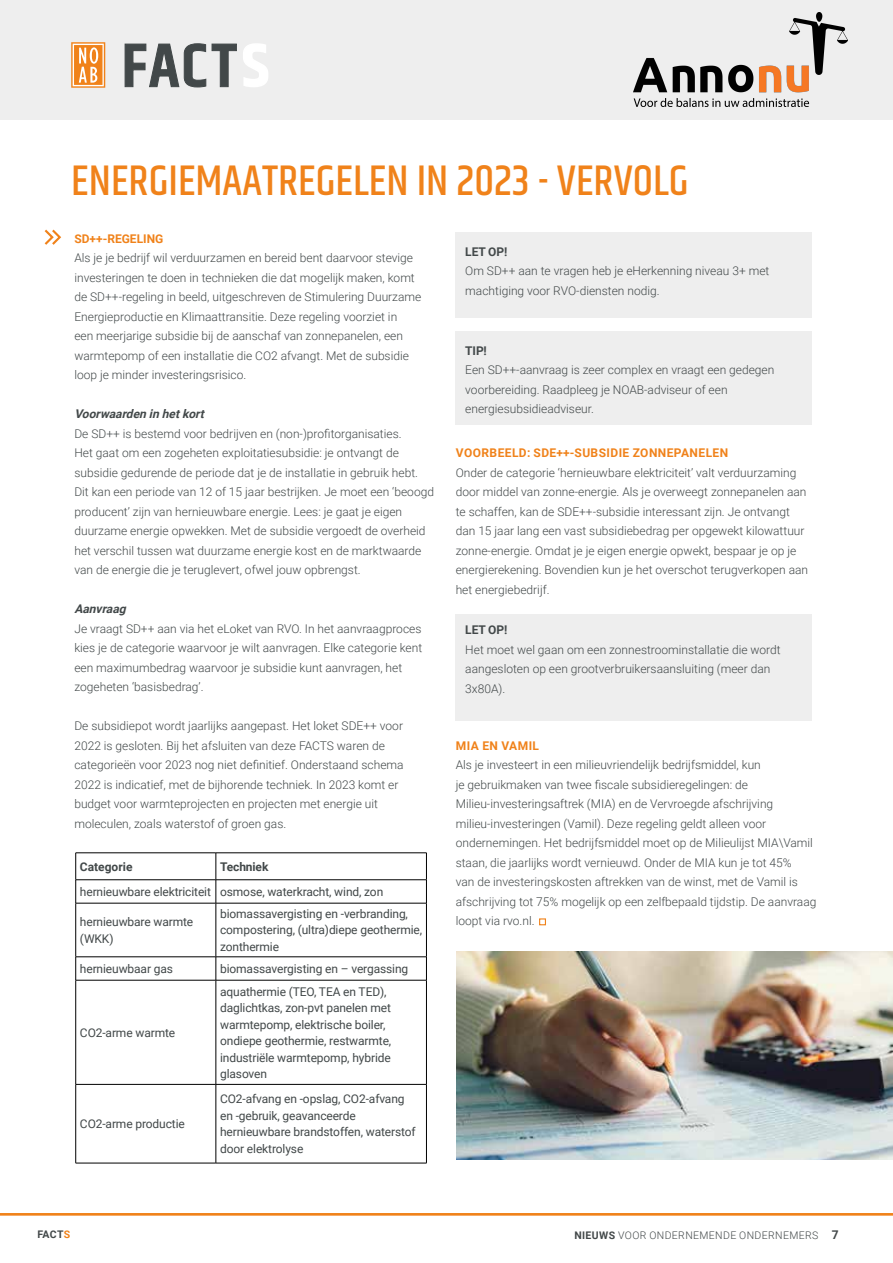
<style>
.page{position:relative;width:893px;height:1263px;background:#fff}
.page>*{position:absolute;margin:0;border:0;box-sizing:border-box;transform-origin:0 0}
.t1{font:500 43.5px "Khand";color:#f0821a}
.t2{font:300 12px/19.5px "Roboto";color:#424849}
.t3{font:12px/16.5px "Roboto";letter-spacing:-.01em;color:#424849}
.t4{font:700 12px "Roboto";letter-spacing:.035em;color:#f0821a}
.t5{font:700 12px "Roboto";letter-spacing:-.01em;color:#424849}
.t6{font:italic 700 12px "Roboto";color:#424849}
.t7{font:700 12px "Roboto";color:#f0821a}
.t8{font:300 10.5px "Roboto";letter-spacing:.035em;color:#424849}
.t9{font:700 10.5px "Roboto";letter-spacing:.025em;color:#424849}
.s1{color:#f0821a}
.s2{font-weight:700}
.s3{font-weight:700;font-size:12px}
</style>
<div class="page">
<div style="left:456px;top:233px;width:356px;height:85px;background:#eee"></div>
<div style="left:456px;top:332px;width:356px;height:93px;background:#eee"></div>
<div style="left:456px;top:614px;width:356px;height:106px;background:#eee"></div>
<div style="left:0;top:0;width:893px;height:120px;background:#eee"></div>
<hr style="left:0;top:1213px;width:893px;height:3px;background:#f0821a">
<hr style="left:76px;top:852px;width:140px;height:1px;background:#000">
<hr style="left:216px;top:852px;width:211px;height:1px;background:#000">
<hr style="left:76px;top:879px;width:140px;height:1px;background:#000">
<svg style="left:75px;top:853px;width:1px;height:50px"></svg>
<hr style="left:216px;top:879px;width:211px;height:1px;background:#000">
<svg style="left:216px;top:853px;width:1px;height:50px"></svg>
<svg style="left:426px;top:853px;width:1px;height:50px"></svg>
<hr style="left:76px;top:903px;width:140px;height:1px;background:#000">
<hr style="left:75px;top:903px;width:1px;height:54px;background:#000">
<hr style="left:216px;top:903px;width:211px;height:1px;background:#000">
<hr style="left:216px;top:903px;width:1px;height:54px;background:#000">
<hr style="left:426px;top:903px;width:1px;height:54px;background:#000">
<hr style="left:76px;top:956px;width:140px;height:1px;background:#000">
<svg style="left:75px;top:957px;width:1px;height:23px"></svg>
<hr style="left:216px;top:956px;width:211px;height:1px;background:#000">
<svg style="left:216px;top:957px;width:1px;height:23px"></svg>
<svg style="left:426px;top:957px;width:1px;height:23px"></svg>
<hr style="left:76px;top:980px;width:140px;height:1px;background:#000">
<hr style="left:75px;top:980px;width:1px;height:104px;background:#000">
<hr style="left:216px;top:980px;width:211px;height:1px;background:#000">
<hr style="left:216px;top:980px;width:1px;height:104px;background:#000">
<hr style="left:426px;top:980px;width:1px;height:104px;background:#000">
<hr style="left:76px;top:1084px;width:140px;height:1px;background:#000">
<hr style="left:75px;top:1084px;width:1px;height:79px;background:#000">
<hr style="left:216px;top:1084px;width:211px;height:1px;background:#000">
<hr style="left:216px;top:1084px;width:1px;height:79px;background:#000">
<hr style="left:426px;top:1084px;width:1px;height:79px;background:#000">
<hr style="left:76px;top:1163px;width:140px;height:1px;background:#000">
<hr style="left:216px;top:1163px;width:211px;height:1px;background:#000">
<img style="left:456px;top:951px;width:437px;height:209px">
<svg style="left:44px;top:229px;width:18px;height:16px"></svg>
<svg style="left:539px;top:918px;width:7px;height:8px"></svg>
<svg style="left:71px;top:42px;width:34px;height:46px;background:#f4a962"></svg>
<svg style="left:124px;top:43px;width:144px;height:45px"></svg>
<img style="left:633px;top:13px;width:215px;height:93px">
<h1 class="t1" style="left:71px;top:153px;width:619px">ENERGIEMAATREGELEN IN 2023 - VERVOLG</h1>
<p class="t7" style="left:74px;top:230px;width:90px">SD++-REGELING</p>
<p class="t2" style="left:74px;top:248px;width:348px">Als je je bedrijf wil verduurzamen en bereid bent daarvoor stevige investeringen te doen in technieken die dat mogelijk maken, komt de SD++-regeling in beeld, uitgeschreven de Stimulering Duurzame Energieproductie en Klimaattransitie. Deze regeling voorziet in<br>een meerjarige subsidie bij de aanschaf van zonnepanelen, een warmtepomp of een installatie die CO2 afvangt. Met de subsidie loop je minder investeringsrisico.</p>
<p class="t6" style="left:74px;top:406px;width:135px">Voorwaardeninhetkort</p>
<p class="t2" style="left:74px;top:423px;width:361px">De SD++ is bestemd voor bedrijven en (non-)profitorganisaties.<br>Het gaat om een zogeheten exploitatiesubsidie: je ontvangt de subsidie gedurende de periode dat je de installatie in gebruik hebt.<br>Dit kan een periode van 12 of 15 jaar bestrijken. Je moet een ‘beoogd producent’ zijn van hernieuwbare energie. Lees: je gaat je eigen duurzame energie opwekken. Met de subsidie vergoedt de overheid het verschil tussen wat duurzame energie kost en de marktwaarde van de energie die je teruglevert, ofwel jouw opbrengst.</p>
<p class="t6" style="left:74px;top:601px;width:56px">Aanvraag</p>
<p class="t2" style="left:74px;top:618px;width:349px">Je vraagt SD++ aan via het eLoket van RVO. In het aanvraagproces kies je de categorie waarvoor je wilt aanvragen. Elke categorie kent een maximumbedrag waarvoor je subsidie kunt aanvragen, het zogeheten ‘basisbedrag’.</p>
<p class="t2" style="left:74px;top:716px;width:331px">De subsidiepot wordt jaarlijks aangepast. Het loket SDE++ voor 2022 is gesloten. Bij het afsluiten van deze FACTS waren de categorieën voor 2023 nog niet definitief. Onderstaand schema 2022 is indicatief, met de bijhorende techniek. In 2023 komt er budget voor warmteprojecten en projecten met energie uit moleculen, zoals waterstof of groen gas.</p>
<p class="t5" style="left:80px;top:858px;width:54px">Categorie</p>
<p class="t5" style="left:220px;top:858px;width:50px">Techniek</p>
<p class="t3" style="left:80px;top:883px;width:305px">hernieuwbare elektriciteit osmose, waterkracht, wind, zon</p>
<p class="t3" style="left:80px;top:913px;width:115px">hernieuwbare warmte (WKK)</p>
<p class="t3" style="left:220px;top:905px;width:204px">biomassavergisting en -verbranding, compostering, (ultra)diepe geothermie, zonthermie</p>
<p class="t3" style="left:80px;top:960px;width:95px">hernieuwbaar gas</p>
<p class="t3" style="left:220px;top:960px;width:190px">biomassavergisting en – vergassing</p>
<p class="t3" style="left:80px;top:1024px;width:97px">CO2-arme warmte</p>
<p class="t3" style="left:80px;top:1115px;width:106px">CO2-arme productie</p>
<p class="t3" style="left:220px;top:982px;width:173px">aquathermie (TEO, TEA en TED), daglichtkas, zon-pvt panelen met warmtepomp, elektrische boiler, ondiepe geothermie, restwarmte, industriële warmtepomp, hybride glasoven</p>
<p class="t3" style="left:220px;top:1090px;width:197px">CO2-afvang en -opslag, CO2-afvang en -gebruik, geavanceerde hernieuwbare brandstoffen, waterstof door elektrolyse</p>
<p class="t5" style="left:465px;top:243px;width:43px">LET OP!</p>
<p class="t2" style="left:465px;top:261px;width:306px">Om SD++ aan te vragen heb je eHerkenning niveau 3+ met machtiging voor RVO-diensten nodig.</p>
<p class="t5" style="left:465px;top:342px;width:23px">TIP!</p>
<p class="t2" style="left:465px;top:360px;width:311px">Een SD++-aanvraag is zeer complex en vraagt een gedegen voorbereiding. Raadpleeg je NOAB-adviseur of een energiesubsidieadviseur.</p>
<p class="t4" style="left:456px;top:445px;width:274px">VOORBEELD: SDE++-SUBSIDIE ZONNEPANELEN</p>
<p class="t2" style="left:456px;top:462px;width:354px">Onder de categorie ‘hernieuwbare elektriciteit’ valt verduurzaming door middel van zonne-energie. Als je overweegt zonnepanelen aan te schaffen, kan de SDE++-subsidie interessant zijn. Je ontvangt dan 15 jaar lang een vast subsidiebedrag per opgewekt kilowattuur zonne-energie. Omdat je je eigen energie opwekt, bespaar je op je energierekening. Bovendien kun je het overschot terugverkopen aan het energiebedrijf.</p>
<p class="t5" style="left:465px;top:621px;width:43px">LET OP!</p>
<p class="t2" style="left:465px;top:639px;width:317px">Het moet wel gaan om een zonnestroominstallatie die wordt aangesloten op een grootverbruikersaansluiting (meer dan<br>3x80A).</p>
<p class="t4" style="left:456px;top:737px;width:85px">MIA EN VAMIL</p>
<p class="t2" style="left:456px;top:755px;width:362px">Als je investeert in een milieuvriendelijk bedrijfsmiddel, kun<br>je gebruikmaken van twee fiscale subsidieregelingen: de Milieu-investeringsaftrek (MIA) en de Vervroegde afschrijving milieu-investeringen (Vamil). Deze regeling geldt alleen voor ondernemingen. Het bedrijfsmiddel moet op de Milieulijst MIA\Vamil staan, die jaarlijks wordt vernieuwd. Onder de MIA kun je tot 45%<br>van de investeringskosten aftrekken van de winst, met de Vamil is afschrijving tot 75% mogelijk op een zelfbepaald tijdstip. De aanvraag loopt via rvo.nl.</p>
<p class="t9" style="left:37px;top:1227px;width:34px">FACT<span class="s1">S</span></p>
<p class="t8" style="left:574px;top:1228px;width:266px"><span class="s2">NIEUWS</span> VOOR ONDERNEMENDE ONDERNEMERS <span class="s3">7</span></p>
</div>
